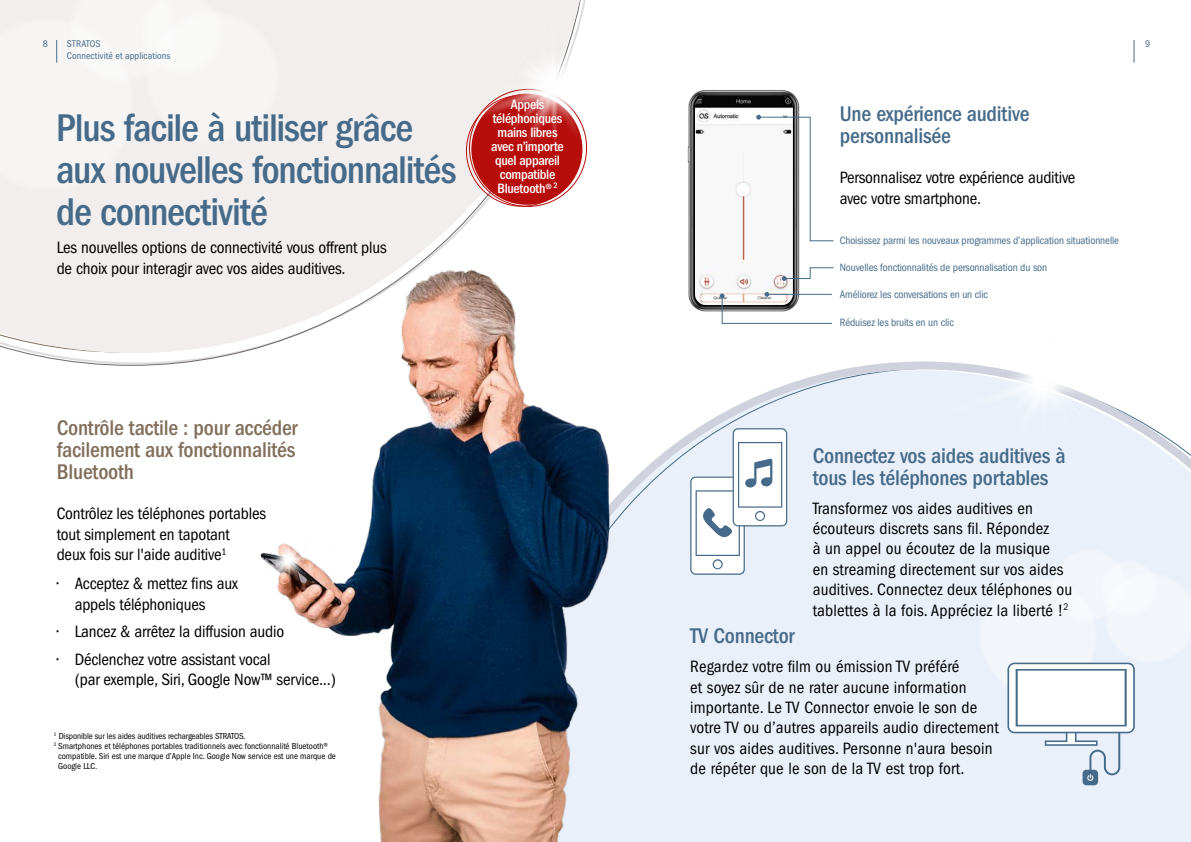
<style>
.page{position:relative;width:1191px;height:842px;background:#fff}
.page>*{position:absolute;margin:0;border:0;box-sizing:border-box;transform-origin:0 0}
.t1{font:500 condensed 40px/42px "ITC Franklin Gothic Std";letter-spacing:-.025em;color:#466b8a}
.t2{font:500 condensed 22px/22px "ITC Franklin Gothic Std";letter-spacing:-.01em;color:#466b8a}
.t3{font:500 condensed 22px/22px "ITC Franklin Gothic Std";letter-spacing:-.01em;color:#816f5c;text-align:justify}
.t4{font:condensed 17px/20.4px "ITC Franklin Gothic Std";letter-spacing:.01em;color:#000}
.t5{font:condensed 17px/20.4px "ITC Franklin Gothic Std";letter-spacing:-.01em;color:#000}
.t6{font:500 condensed 14px/14px "ITC Franklin Gothic Std";letter-spacing:-.025em;color:#fff;text-align:center}
.t7{font:condensed 11px "ITC Franklin Gothic Std";letter-spacing:-.01em;color:#466b8a}
.t8{font:condensed 10px/12px "ITC Franklin Gothic Std";letter-spacing:.01em;color:#466b8a}
.t9{font:condensed 9px "ITC Franklin Gothic Std";color:#000}
</style>
<div class="page">
<div style="left:743px;top:361px;width:448px;height:481px;background:#eaf0f9"></div>
<div style="left:1052px;top:549px;width:73px;height:72px;background:#f2f6fb;border-radius:50%"></div>
<div style="left:1100px;top:560px;width:57px;height:56px;background:#f2f6fb;border-radius:50%"></div>
<div style="left:979px;top:577px;width:118px;height:118px;background:#f2f6fb;border-radius:50%"></div>
<img style="left:283px;top:365px;width:460px;height:477px">
<svg style="left:690px;top:428px;width:97px;height:146px"></svg>
<div style="left:1082px;top:770px;width:16px;height:15px;background:#466b8a;border-radius:4px"></div>
<svg style="left:1007px;top:572px;width:184px;height:209px"></svg>
<img style="left:687px;top:90px;width:113px;height:222px">
<img style="left:695px;top:96px;width:98px;height:209px">
<svg style="left:756px;top:115px;width:78px;height:127px"></svg>
<svg style="left:782px;top:267px;width:52px;height:14px"></svg>
<svg style="left:719px;top:292px;width:113px;height:32px"></svg>
<svg style="left:24px;top:353px;width:492px;height:12px"></svg>
<svg style="left:0;top:0;width:587px;height:353px;fill:#f1eeed"></svg>
<div style="left:146px;top:10px;width:135px;height:134px;background:#f6f5f4;border-radius:50%"></div>
<div style="left:0;top:0;width:224px;height:191px;background:#f6f5f4"></div>
<svg style="left:1133px;top:40px;width:1px;height:23px"></svg>
<div style="left:471px;top:94px;width:111px;height:111px;background:#b70e0c;border-radius:50%"></div>
<img style="left:450px;top:13px;width:138px;height:145px">
<img style="left:939px;top:361px;width:205px;height:91px">
<img style="left:260px;top:525px;width:77px;height:70px">
<p class="t8" style="left:43px;top:38px;width:7px">8</p>
<p class="t8" style="left:1145px;top:38px;width:7px">9</p>
<p class="t8" style="left:67px;top:38px;width:105px">STRATOS<br>Connectivité et applications</p>
<h1 class="t1" style="left:56px;top:107px;width:402px">Plus facile à utiliser grâce aux nouvelles fonctionnalités de connectivité</h1>
<p class="t5" style="left:57px;top:238px;width:332px">Les nouvelles options de connectivité vous offrent plus de choix pour interagir avec vos aides auditives.</p>
<p class="t6" style="left:491px;top:98px;width:74px">Appels téléphoniques mains libres avec n’importe quel appareil compatible<br>Bluetooth® <sup>2</sup></p>
<p class="t3" style="left:57px;top:417px;width:242px">Contrôle tactile : pour accéder facilement aux fonctionnalités Bluetooth</p>
<p class="t5" style="left:57px;top:504px;width:211px">Contrôlez les téléphones portables tout simplement en tapotant<br>deux fois sur l'aide auditive<sup>1</sup></p>
<p class="t5" style="left:75px;top:574px;width:165px;text-indent:-18px">• Acceptez &amp; mettez fins aux appels téléphoniques</p>
<p class="t5" style="left:57px;top:622px;width:229px">• Lancez &amp; arrêtez la diffusion audio</p>
<p class="t5" style="left:75px;top:650px;width:263px;line-height:19.5px;text-indent:-18px">• Déclenchez votre assistant vocal<br>(par exemple, Siri, Google Now™ service...)</p>
<p class="t9" style="left:54px;top:731px;width:193px"><sup>1</sup> Disponible sur les aides auditives rechargeables STRATOS.</p>
<p class="t9" style="left:54px;top:741px;width:276px"><sup>2</sup> Smartphones et téléphones portables traditionnels avec fonctionnalité Bluetooth®</p>
<p class="t9" style="left:58px;top:751px;width:279px">compatible. Siri est une marque d’Apple Inc. Google Now service est une marque de</p>
<p class="t9" style="left:58px;top:761px;width:41px">Google LLC.</p>
<p class="t2" style="left:840px;top:103px;width:191px">Une expérience auditive personnalisée</p>
<p class="t5" style="left:840px;top:168px;width:237px">Personnalisez votre expérience auditive avec votre smartphone.</p>
<p class="t7" style="left:840px;top:234px;width:281px">Choisissez parmi les nouveaux programmes d’application situationnelle</p>
<p class="t7" style="left:840px;top:261px;width:209px">Nouvelles fonctionnalités de personnalisation du son</p>
<p class="t7" style="left:840px;top:289px;width:150px">Améliorez les conversations en un clic</p>
<p class="t7" style="left:840px;top:317px;width:116px">Réduisez les bruits en un clic</p>
<p class="t2" style="left:812px;top:444px;width:254px">Connectez vos aides auditives à tous les téléphones portables</p>
<p class="t4" style="left:812px;top:498px;width:261px">Transformez vos aides auditives en écouteurs discrets sans fil. Répondez<br>à un appel ou écoutez de la musique<br>en streaming directement sur vos aides auditives. Connectez deux téléphones ou tablettes à la fois. Appréciez la liberté !<sup>2</sup></p>
<p class="t2" style="left:690px;top:625px;width:106px">TV Connector</p>
<p class="t4" style="left:690px;top:656px;width:310px">Regardez votre film ou émission TV préféré<br>et soyez sûr de ne rater aucune information importante. Le TV Connector envoie le son de votre TV ou d’autres appareils audio directement sur vos aides auditives. Personne n'aura besoin de répéter que le son de la TV est trop fort.</p>
</div>
